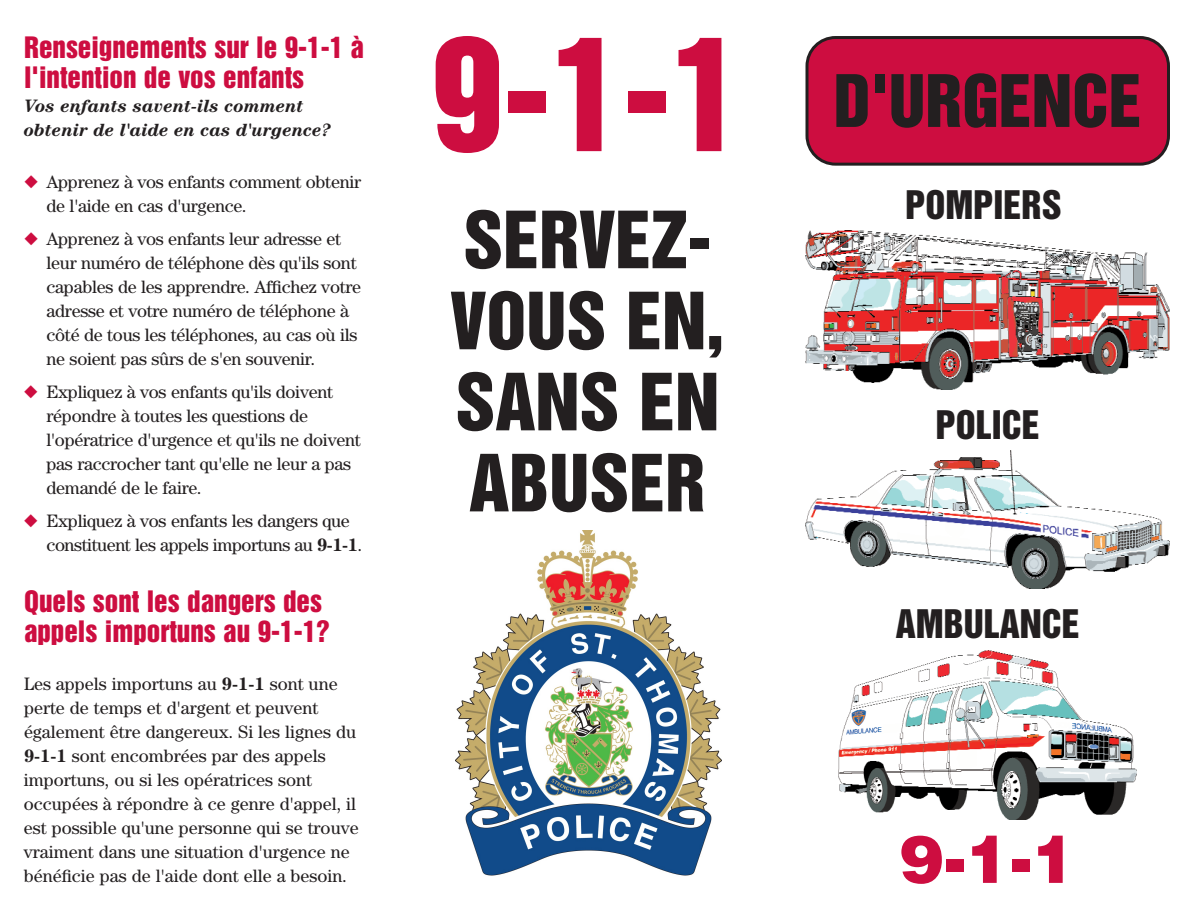
<style>
.page{position:relative;width:1188px;height:905px;background:#fff}
.page>*{position:absolute;margin:0;border:0;box-sizing:border-box;transform-origin:0 0}
.t1{font:144px "Helvetica Inserat";color:#cd0d40}
.t2{font:72px/81px "Helvetica Inserat";color:#231f20}
.t3{font:66px "Helvetica Inserat";color:#231f20}
.t4{font:900 66px "Helvetica";color:#cd0d40}
.t5{font:36px "Helvetica Inserat";color:#231f20}
.t6{font:27px/30px "Helvetica Inserat";color:#cd0d40}
.t7{font:18px/24px "Century";letter-spacing:-.015em;color:#231f20}
.t8{font:italic 700 18px/24px "Century";color:#231f20}
.s1{color:#cd0d40}
.s2{font-weight:700}
</style>
<div class="page">
<svg style="left:806px;top:36px;width:364px;height:130px;background:#c31241"></svg>
<img style="left:806px;top:231px;width:364px;height:158px">
<img style="left:806px;top:450px;width:364px;height:138px">
<img style="left:838px;top:650px;width:299px;height:169px">
<img style="left:456px;top:530px;width:266px;height:346px">
<h3 class="t6" style="left:24px;top:33px;width:342px">Renseignements sur le 9-1-1 à l'intention de vos enfants</h3>
<p class="t8" style="left:24px;top:95px;width:309px">Vos enfants savent-ils comment obtenir de l'aide en cas d'urgence?</p>
<p class="t7" style="left:46px;top:172px;width:316px;text-indent:-22px"><span class="s1">◆</span> Apprenez à vos enfants comment obtenir de l'aide en cas d'urgence.</p>
<p class="t7" style="left:46px;top:229px;width:316px;text-indent:-22px"><span class="s1">◆</span> Apprenez à vos enfants leur adresse et leur numéro de téléphone dès qu'ils sont capables de les apprendre. Affichez votre adresse et votre numéro de téléphone à côté de tous les téléphones, au cas où ils ne soient pas sûrs de s'en souvenir.</p>
<p class="t7" style="left:46px;top:381px;width:316px;text-indent:-22px"><span class="s1">◆</span> Expliquez à vos enfants qu'ils doivent répondre à toutes les questions de l'opératrice d'urgence et qu'ils ne doivent pas raccrocher tant qu'elle ne leur a pas demandé de le faire.</p>
<p class="t7" style="left:46px;top:510px;width:317px;text-indent:-22px"><span class="s1">◆</span> Expliquez à vos enfants les dangers que constituent les appels importuns au <span class="s2">9-1-1</span>.</p>
<h3 class="t6" style="left:24px;top:587px;width:307px">Quels sont les dangers des appels importuns au 9-1-1?</h3>
<p class="t7" style="left:24px;top:673px;width:336px">Les appels importuns au <span class="s2">9-1-1</span> sont une perte de temps et d'argent et peuvent également être dangereux. Si les lignes du <span class="s2">9-1-1</span> sont encombrées par des appels importuns, ou si les opératrices sont occupées à répondre à ce genre d'appel, il est possible qu'une personne qui se trouve vraiment dans une situation d'urgence ne bénéficie pas de l'aide dont elle a besoin.</p>
<h1 class="t1" style="left:431px;top:36px;width:313px">9-1-1</h1>
<h2 class="t2" style="left:450px;top:203px;width:275px">SERVEZ-<br>VOUS EN,<br>SANS EN<br>ABUSER</h2>
<h3 class="t3" style="left:834px;top:74px;width:310px">D'URGENCE</h3>
<h3 class="t5" style="left:906px;top:191px;width:158px">POMPIERS</h3>
<h3 class="t5" style="left:936px;top:409px;width:106px">POLICE</h3>
<h3 class="t5" style="left:896px;top:609px;width:186px">AMBULANCE</h3>
<h3 class="t4" style="left:900px;top:821px;width:177px">9-1-1</h3>
</div>
